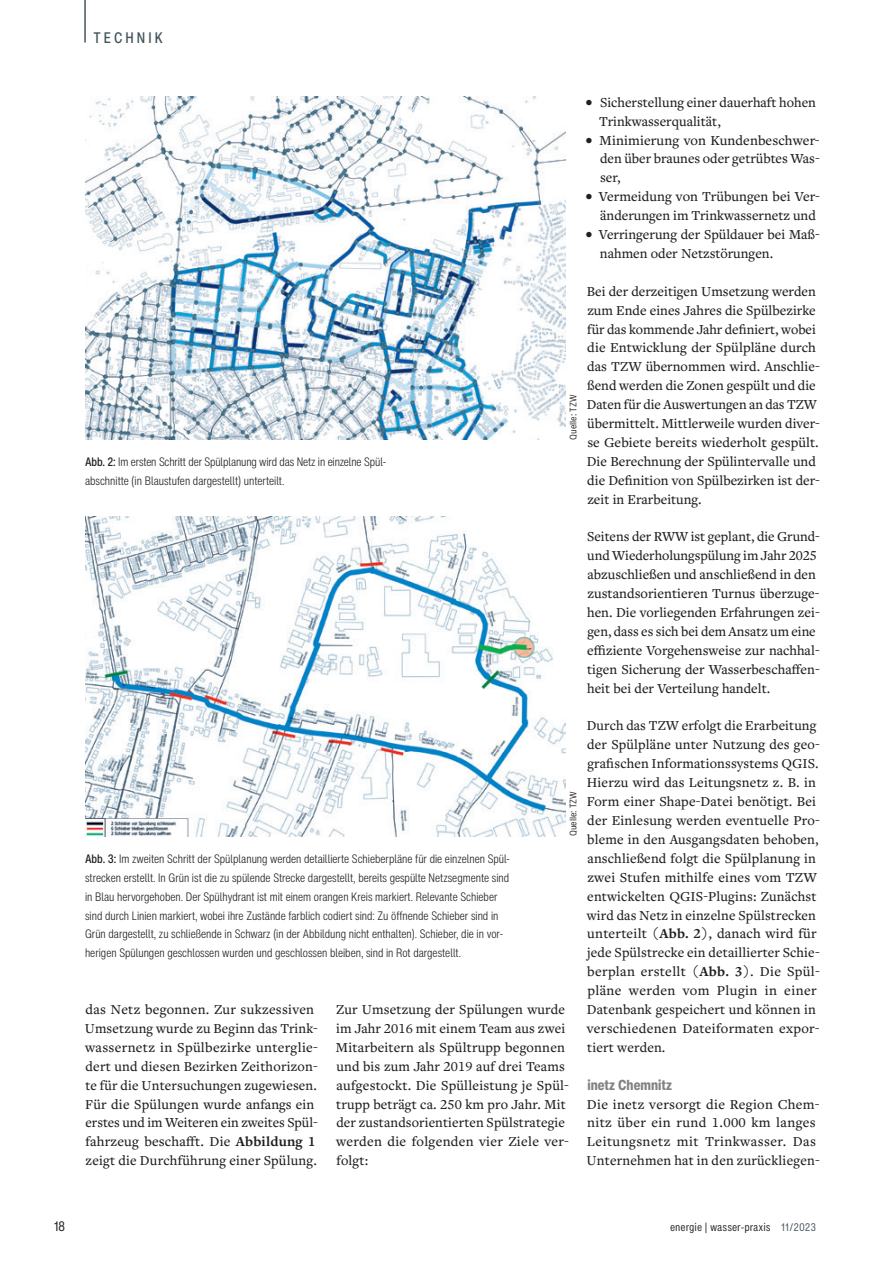
<style>
.page{position:relative;width:893px;height:1263px;background:#fff}
.page>*{position:absolute;margin:0;border:0;box-sizing:border-box;transform-origin:0 0}
.t1{font:500 condensed 15px "Helvetica Now Text";letter-spacing:.2em;color:#45555d}
.t2{font:500 14.25px/18.9px "Freight Text Pro";letter-spacing:.01em;color:#231f20}
.t3{font:800 condensed 14.25px "Helvetica Now Text";color:#808285}
.t4{font:condensed 13.5px "Helvetica Now Text";color:#231f20}
.t5{font:300 condensed 12px/18.9px "Helvetica Now Text";color:#231f20}
.t6{font:condensed 10.5px "Helvetica Now Micro";color:#231f20}
.t7{font:condensed 9px "Helvetica Now Micro";color:#231f20}
.s1{font-weight:500}
.s2{font-weight:700}
.s3{color:#45555d}
</style>
<div class="page">
<img style="left:85px;top:97px;width:481px;height:343px">
<img style="left:85px;top:517px;width:481px;height:319px">
<hr style="left:84px;top:0;width:2px;height:43px;background:#45555d">
<p class="t1" style="left:94px;top:27px;width:71px">TECHNIK</p>
<p class="t5" style="left:85px;top:452px;width:303px"><span class="s1">Abb. 2:</span> Im ersten Schritt der Spülplanung wird das Netz in einzelne Spül&shy;abschnitte (in Blaustufen dargestellt) unterteilt.</p>
<p class="t7" style="left:567px;top:440px;width:47px;rotate:-90deg">Quelle: TZW</p>
<p class="t5" style="left:85px;top:849px;width:426px"><span class="s1">Abb. 3:</span> Im zweiten Schritt der Spülplanung werden detaillierte Schieberpläne für die einzelnen Spül&shy;strecken erstellt. In Grün ist die zu spülende Strecke dargestellt, bereits gespülte Netzsegmente sind in Blau hervorgehoben. Der Spülhydrant ist mit einem orangen Kreis markiert. Relevante Schieber sind durch Linien markiert, wobei ihre Zustände farblich codiert sind: Zu öffnende Schieber sind in Grün dargestellt, zu schließende in Schwarz (in der Abbildung nicht enthalten). Schieber, die in vor&shy;herigen Spülungen geschlossen wurden und geschlossen bleiben, sind in Rot dargestellt.</p>
<p class="t7" style="left:567px;top:836px;width:47px;rotate:-90deg">Quelle: TZW</p>
<p class="t2" style="left:85px;top:999px;width:235px">das Netz begonnen. Zur sukzessiven Umsetzung wurde zu Beginn das Trink&shy;wassernetz in Spülbezirke unterglie&shy;dert und diesen Bezirken Zeithorizon&shy;te für die Untersuchungen zugewiesen.<br>Für die Spülungen wurde anfangs ein erstes und im Weiteren ein zweites Spül&shy;fahrzeug beschafft. Die <span class="s2">Abbildung 1 </span>zeigt die Durchführung einer Spülung.</p>
<p class="t2" style="left:336px;top:999px;width:234px">Zur Umsetzung der Spülungen wurde im Jahr 2016 mit einem Team aus zwei Mitarbeitern als Spültrupp begonnen und bis zum Jahr 2019 auf drei Teams aufgestockt. Die Spülleistung je Spül&shy;trupp beträgt ca. 250 km pro Jahr. Mit der zustandsorientierten Spülstrategie werden die folgenden vier Ziele ver&shy;folgt:</p>
<p class="t2" style="left:599px;top:92px;width:218px;text-indent:-14px">• Sicherstellung einer dauerhaft hohen<br>Trinkwasserqualität,</p>
<p class="t2" style="left:600px;top:130px;width:221px;text-align:justify;text-indent:-15px">• Minimierung von Kundenbeschwer&shy;den über braunes oder getrübtes Was&shy;ser,</p>
<p class="t2" style="left:585px;top:187px;width:236px;text-align:right">• Vermeidung von Trübungen bei Ver&shy;änderungen im Trinkwassernetz und</p>
<p class="t2" style="left:600px;top:224px;width:221px;text-indent:-14px">• Verringerung der Spüldauer bei Maß&shy;nahmen oder Netzstörungen.</p>
<p class="t2" style="left:587px;top:281px;width:234px">Bei der derzeitigen Umsetzung werden zum Ende eines Jahres die Spülbezirke für das kommende Jahr definiert, wobei die Entwicklung der Spülpläne durch das TZW übernommen wird. Anschlie&shy;ßend werden die Zonen gespült und die Daten für die Auswertungen an das TZW übermittelt. Mittlerweile wurden diver&shy;se Gebiete bereits wiederholt gespült.<br>Die Berechnung der Spülintervalle und die Definition von Spülbezirken ist der&shy;zeit in Erarbeitung.</p>
<p class="t2" style="left:587px;top:527px;width:234px">Seitens der RWW ist geplant, die Grund&shy;und Wiederholungspülung im Jahr 2025 abzuschließen und anschließend in den zustandsorientieren Turnus überzuge&shy;hen. Die vorliegenden Erfahrungen zei&shy;gen, dass es sich bei dem Ansatz um eine effiziente Vorgehensweise zur nachhal&shy;tigen Sicherung der Wasserbeschaffen&shy;heit bei der Verteilung handelt.</p>
<p class="t2" style="left:587px;top:716px;width:234px">Durch das TZW erfolgt die Erarbeitung der Spülpläne unter Nutzung des geo&shy;grafischen Informationssystems QGIS.<br>Hierzu wird das Leitungsnetz z. B. in Form einer Shape-Datei benötigt. Bei der Einlesung werden eventuelle Pro&shy;bleme in den Ausgangsdaten behoben, anschließend folgt die Spülplanung in zwei Stufen mithilfe eines vom TZW entwickelten QGIS-Plugins: Zunächst wird das Netz in einzelne Spülstrecken unterteilt <span class="s2">(Abb. 2)</span>, danach wird für jede Spülstrecke ein detaillierter Schie&shy;berplan erstellt <span class="s2">(Abb. 3)</span>. Die Spül&shy;pläne werden vom Plugin in einer Datenbank gespeichert und können in verschiedenen Dateiformaten expor&shy;tiert werden.</p>
<p class="t3" style="left:587px;top:1075px;width:86px">inetz Chemnitz</p>
<p class="t2" style="left:587px;top:1094px;width:235px">Die inetz versorgt die Region Chem&shy;nitz über ein rund 1.000 km langes Leitungsnetz mit Trinkwasser. Das Unternehmen hat in den zurückliegen-</p>
<p class="t4" style="left:54px;top:1217px;width:13px">18</p>
<p class="t6" style="left:670px;top:1220px;width:148px">energie | wasser-praxis <span class="s3">11/2023</span></p>
</div>
